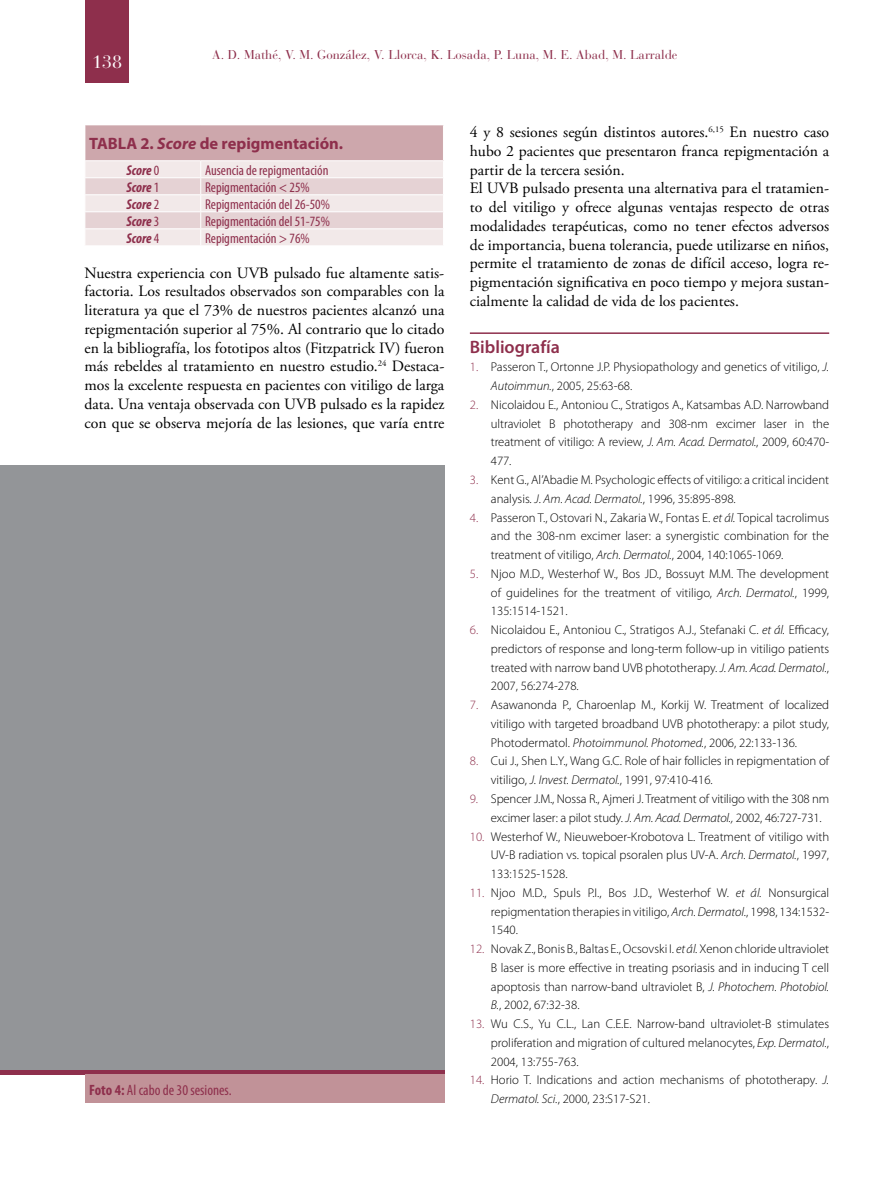
<style>
.page{position:relative;width:893px;height:1191px;background:#fff}
.page>*{position:absolute;margin:0;border:0;box-sizing:border-box;transform-origin:0 0}
.t1{font:600 18px "Myriad Pro";color:#8e2f4c}
.t2{font:18px "Bauer Bodoni";color:#fff}
.t3{font:700 16.5px "Myriad Pro";color:#8e2f4c}
.t4{font:15.75px/18.8px "Adobe Garamond Pro";color:#000;text-align:justify}
.t5{font:condensed 15px "Myriad Pro";color:#8e2f4c}
.t6{font:condensed 14.25px "Myriad Pro";color:#8e2f4c}
.t7{font:italic 700 condensed 14.25px "Myriad Pro";color:#8e2f4c}
.t8{font:300 12.75px/18.8px "Myriad Pro";color:#000;text-align:justify}
.t9{font:12.75px "Bauer Bodoni";color:#8e2f4c}
.s1{font-style:italic}
.s2{font-weight:400;font-style:normal}
.s3{font-weight:700}
.s4{color:#8e2f4c}
</style>
<div class="page">
<div style="left:85px;top:0;width:44px;height:82px;background:#8e2f4c"></div>
<hr style="left:0;top:1070px;width:444px;height:4px;background:#8e2f4c">
<div style="left:85px;top:1074px;width:359px;height:29px;background:#c19298"></div>
<div style="left:85px;top:125px;width:358px;height:36px;background:#cda7ac"></div>
<hr style="left:85px;top:125px;width:1px;height:35px;background:#fff">
<hr style="left:85px;top:160px;width:116px;height:1px;background:#fff">
<hr style="left:201px;top:160px;width:243px;height:1px;background:#fff">
<svg style="left:85px;top:161px;width:358px;height:84px;background:#ede1e2"></svg>
<hr style="left:470px;top:332px;width:359px;height:2px;background:#8e2f4c">
<h1 class="t2" style="left:92px;top:51px;width:32px">138</h1>
<p class="t9" style="left:212px;top:47px;width:467px">A. D. Mathé, V. M. González, V. Llorca, K. Losada, P. Luna, M. E. Abad, M. Larralde</p>
<p class="t3" style="left:89px;top:133px;width:256px">TABLA 2. <span class="s1">Score</span> de repigmentación.</p>
<p class="t7" style="left:126px;top:161px;width:34px">Score <span class="s2">0</span></p>
<p class="t6" style="left:205px;top:161px;width:125px">Ausencia de repigmentación</p>
<p class="t7" style="left:126px;top:178px;width:34px">Score <span class="s2">1</span></p>
<p class="t6" style="left:205px;top:178px;width:106px">Repigmentación &lt; 25%</p>
<p class="t7" style="left:126px;top:195px;width:34px">Score <span class="s2">2</span></p>
<p class="t6" style="left:205px;top:195px;width:126px">Repigmentación del 26-50%</p>
<p class="t7" style="left:126px;top:212px;width:34px">Score <span class="s2">3</span></p>
<p class="t6" style="left:205px;top:212px;width:126px">Repigmentación del 51-75%</p>
<p class="t7" style="left:126px;top:229px;width:34px">Score <span class="s2">4</span></p>
<p class="t6" style="left:205px;top:229px;width:106px">Repigmentación &gt; 76%</p>
<p class="t4" style="left:85px;top:264px;width:361px">Nuestra experiencia con UVB pulsado fue altamente satis&shy;factoria. Los resultados observados son comparables con la literatura ya que el 73% de nuestros pacientes alcanzó una repigmentación superior al 75%. Al contrario que lo citado en la bibliografía, los fototipos altos (Fitzpatrick IV) fueron más rebeldes al tratamiento en nuestro estudio.<sup>24</sup> Destaca&shy;mos la excelente respuesta en pacientes con vitiligo de larga data. Una ventaja observada con UVB pulsado es la rapidez con que se observa mejoría de las lesiones, que varía entre</p>
<p class="t5" style="left:89px;top:1080px;width:144px"><span class="s3">Foto 4:</span> Al cabo de 30 sesiones.</p>
<p class="t4" style="left:470px;top:123px;width:361px;text-align:left">4 y 8 sesiones según distintos autores.<sup>6,15</sup> En nuestro caso hubo 2 pacientes que presentaron franca repigmentación a partir de la tercera sesión.<br>El UVB pulsado presenta una alternativa para el tratamien&shy;to del vitiligo y ofrece algunas ventajas respecto de otras modalidades terapéuticas, como no tener efectos adversos de importancia, buena tolerancia, puede utilizarse en niños, permite el tratamiento de zonas de difícil acceso, logra re&shy;pigmentación significativa en poco tiempo y mejora sustan&shy;cialmente la calidad de vida de los pacientes.</p>
<h1 class="t1" style="left:470px;top:335px;width:92px">Bibliografía</h1>
<p class="t8" style="left:491px;top:358px;width:340px;text-indent:-21px"><span class="s4">1.</span> Passeron T., Ortonne J.P. Physiopathology and genetics of vitiligo, <span class="s1">J.<br>Autoimmun.</span>, 2005, 25:63-68.</p>
<p class="t8" style="left:491px;top:395px;width:340px;text-indent:-21px"><span class="s4">2.</span> Nicolaidou E., Antoniou C., Stratigos A., Katsambas A.D. Narrowband ultraviolet B phototherapy and 308-nm excimer laser in the treatment of vitiligo: A review, <span class="s1">J. Am. Acad. Dermatol.</span>, 2009, 60:470- 477.</p>
<p class="t8" style="left:491px;top:470px;width:340px;text-indent:-21px"><span class="s4">3.</span> Kent G., Al’Abadie M. Psychologic effects of vitiligo: a critical incident analysis. <span class="s1">J. Am. Acad. Dermatol.</span>, 1996, 35:895-898.</p>
<p class="t8" style="left:491px;top:508px;width:340px;text-indent:-21px"><span class="s4">4.</span> Passeron T., Ostovari N., Zakaria W., Fontas E. <span class="s1">et ál.</span> Topical tacrolimus and the 308-nm excimer laser: a synergistic combination for the treatment of vitiligo, <span class="s1">Arch. Dermatol.</span>, 2004, 140:1065-1069.</p>
<p class="t8" style="left:491px;top:564px;width:340px;text-indent:-21px"><span class="s4">5.</span> Njoo M.D., Westerhof W., Bos JD., Bossuyt M.M. The development of guidelines for the treatment of vitiligo, <span class="s1">Arch. Dermatol.</span>, 1999, 135:1514-1521.</p>
<p class="t8" style="left:491px;top:620px;width:340px;text-indent:-21px"><span class="s4">6.</span> Nicolaidou E., Antoniou C., Stratigos A.J., Stefanaki C. <span class="s1">et ál.</span> Efficacy, predictors of response and long-term follow-up in vitiligo patients treated with narrow band UVB phototherapy. <span class="s1">J. Am. Acad. Dermatol.</span>, 2007, 56:274-278.</p>
<p class="t8" style="left:491px;top:695px;width:340px;text-indent:-21px"><span class="s4">7.</span> Asawanonda P., Charoenlap M., Korkij W. Treatment of localized vitiligo with targeted broadband UVB phototherapy: a pilot study, Photodermatol. <span class="s1">Photoimmunol. Photomed.</span>, 2006, 22:133-136.</p>
<p class="t8" style="left:491px;top:751px;width:340px;text-indent:-21px"><span class="s4">8.</span> Cui J., Shen L.Y., Wang G.C. Role of hair follicles in repigmentation of vitiligo, <span class="s1">J. Invest. Dermatol.</span>, 1991, 97:410-416.</p>
<p class="t8" style="left:491px;top:789px;width:340px;text-indent:-21px"><span class="s4">9.</span> Spencer J.M., Nossa R., Ajmeri J. Treatment of vitiligo with the 308 nm excimer laser: a pilot study. <span class="s1">J. Am. Acad. Dermatol.,</span> 2002, 46:727-731.</p>
<p class="t8" style="left:491px;top:826px;width:340px;text-indent:-21px"><span class="s4">10.</span> Westerhof W., Nieuweboer-Krobotova L. Treatment of vitiligo with UV-B radiation vs. topical psoralen plus UV-A. <span class="s1">Arch. Dermatol.</span>, 1997, 133:1525-1528.</p>
<p class="t8" style="left:491px;top:883px;width:340px;text-indent:-21px"><span class="s4">11.</span> Njoo M.D., Spuls P.I., Bos J.D., Westerhof W. <span class="s1">et ál.</span> Nonsurgical repigmentation therapies in vitiligo, <span class="s1">Arch. Dermatol.</span>, 1998, 134:1532- 1540.</p>
<p class="t8" style="left:491px;top:939px;width:340px;text-indent:-21px"><span class="s4">12.</span> Novak Z., Bonis B., Baltas E., Ocsovski I. <span class="s1">et ál.</span> Xenon chloride ultraviolet B laser is more effective in treating psoriasis and in inducing T cell apoptosis than narrow-band ultraviolet B, <span class="s1">J. Photochem. Photobiol.<br>B.</span>, 2002, 67:32-38.</p>
<p class="t8" style="left:491px;top:1014px;width:340px;text-indent:-21px"><span class="s4">13.</span> Wu C.S., Yu C.L., Lan C.E.E. Narrow-band ultraviolet-B stimulates proliferation and migration of cultured melanocytes, <span class="s1">Exp. Dermatol.</span>, 2004, 13:755-763.</p>
<p class="t8" style="left:491px;top:1070px;width:340px;text-indent:-21px"><span class="s4">14.</span> Horio T. Indications and action mechanisms of phototherapy. <span class="s1">J.<br>Dermatol. Sci.</span>, 2000, 23:S17-S21.</p>
</div>
